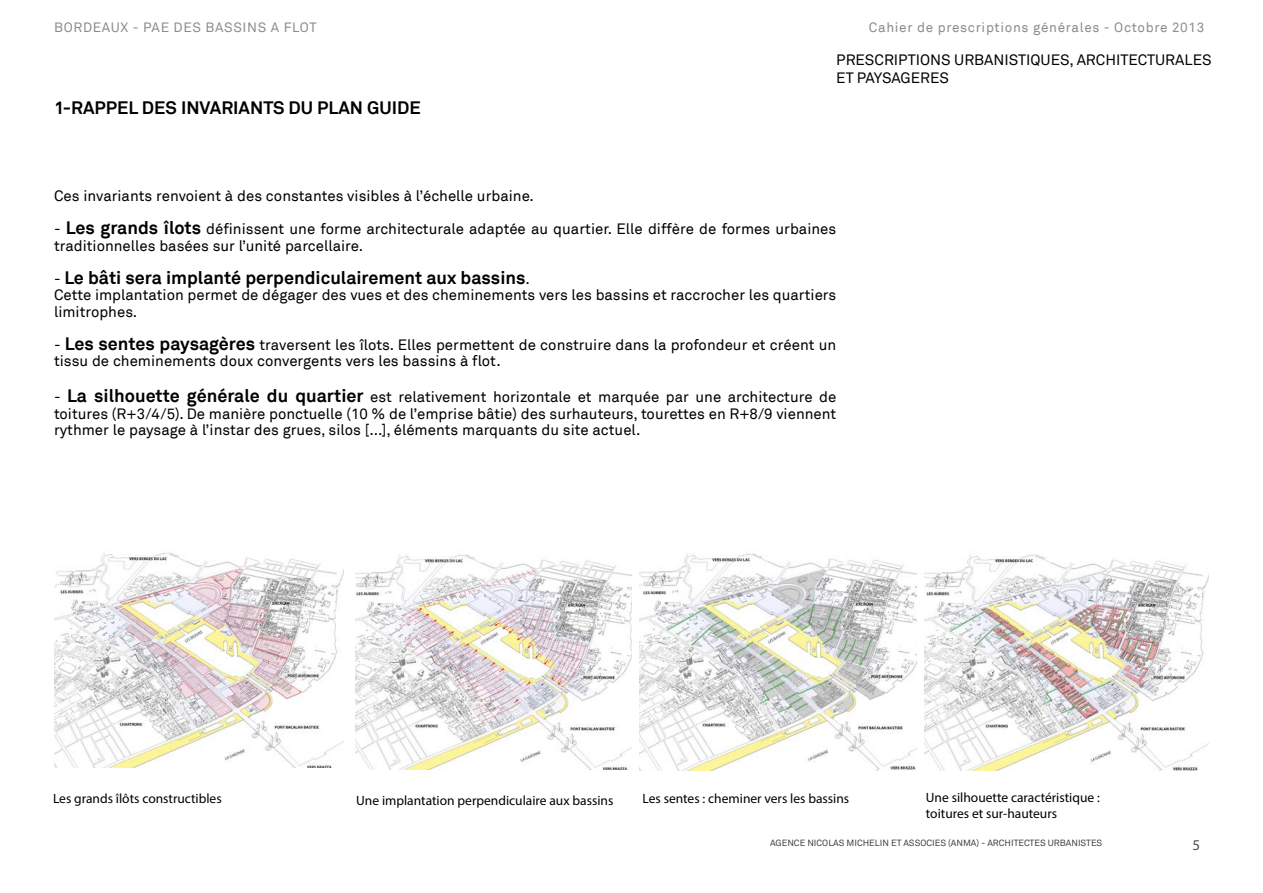
<style>
.page{position:relative;width:1263px;height:893px;background:#fff}
.page>*{position:absolute;margin:0;border:0;box-sizing:border-box;transform-origin:0 0}
.t1{font:700 18px "Akkurat";color:#000}
.t2{font:15px/16.5px "Akkurat";color:#000}
.t3{font:15px "Myriad Pro";color:#4f4f51}
.t4{font:13.5px/16.2px "Myriad Pro";color:#000}
.t5{font:13.5px "Akkurat";letter-spacing:.05em;color:#8a8c8e}
.t6{font:9px "Akkurat";color:#3e3e3f}
.s1{font-weight:700;font-size:18px}
.s2{font-weight:400;font-size:15px}
</style>
<div class="page">
<img style="left:356px;top:554px;width:276px;height:216px">
<img style="left:639px;top:553px;width:277px;height:217px">
<img style="left:55px;top:552px;width:289px;height:216px">
<img style="left:924px;top:554px;width:284px;height:216px">
<p class="t5" style="left:54px;top:19px;width:264px">BORDEAUX - PAE DES BASSINS A FLOT</p>
<p class="t5" style="left:869px;top:19px;width:337px">Cahier de prescriptions générales - Octobre 2013</p>
<p class="t1" style="left:54px;top:96px;width:368px">1-RAPPEL DES INVARIANTS DU PLAN GUIDE</p>
<p class="t2" style="left:836px;top:51px;width:377px;line-height:18px">PRESCRIPTIONS URBANISTIQUES, ARCHITECTURALES<br>ET PAYSAGERES</p>
<p class="t2" style="left:54px;top:188px;width:481px">Ces invariants renvoient à des constantes visibles à l’échelle urbaine.</p>
<p class="t2" style="left:54px;top:221px;width:784px">- <span class="s1">Les grands îlots</span> définissent une forme architecturale adaptée au quartier. Elle diffère de formes urbaines traditionnelles basées sur l’unité parcellaire.</p>
<p class="t1" style="left:54px;top:266px;width:477px"><span class="s2">-</span> Le bâti sera implanté perpendiculairement aux bassins<span class="s2">.</span></p>
<p class="t2" style="left:54px;top:287px;width:784px">Cette implantation permet de dégager des vues et des cheminements vers les bassins et raccrocher les quartiers limitrophes.</p>
<p class="t2" style="left:54px;top:336px;width:784px">- <span class="s1">Les sentes paysagères</span> traversent les îlots. Elles permettent de construire dans la profondeur et créent un tissu de cheminements doux convergents vers les bassins à flot.</p>
<p class="t2" style="left:54px;top:389px;width:784px;text-align:justify">- <span class="s1">La silhouette générale du quartier</span> est relativement horizontale et marquée par une architecture de toitures (R+3/4/5). De manière ponctuelle (10 % de l’emprise bâtie) des surhauteurs, tourettes en R+8/9 viennent rythmer le paysage à l’instar des grues, silos [...], éléments marquants du site actuel.</p>
<p class="t4" style="left:356px;top:792px;width:259px">Une implantation perpendiculaire aux bassins</p>
<p class="t4" style="left:926px;top:789px;width:175px">Une silhouette caractéristique : toitures et sur-hauteurs</p>
<p class="t4" style="left:53px;top:790px;width:170px">Les grands îlôts constructibles</p>
<p class="t4" style="left:642px;top:790px;width:208px">Les sentes : cheminer vers les bassins</p>
<p class="t6" style="left:770px;top:837px;width:334px">AGENCE NICOLAS MICHELIN ET ASSOCIES (ANMA) - ARCHITECTES URBANISTES</p>
<p class="t3" style="left:1192px;top:836px;width:9px">5</p>
</div>
